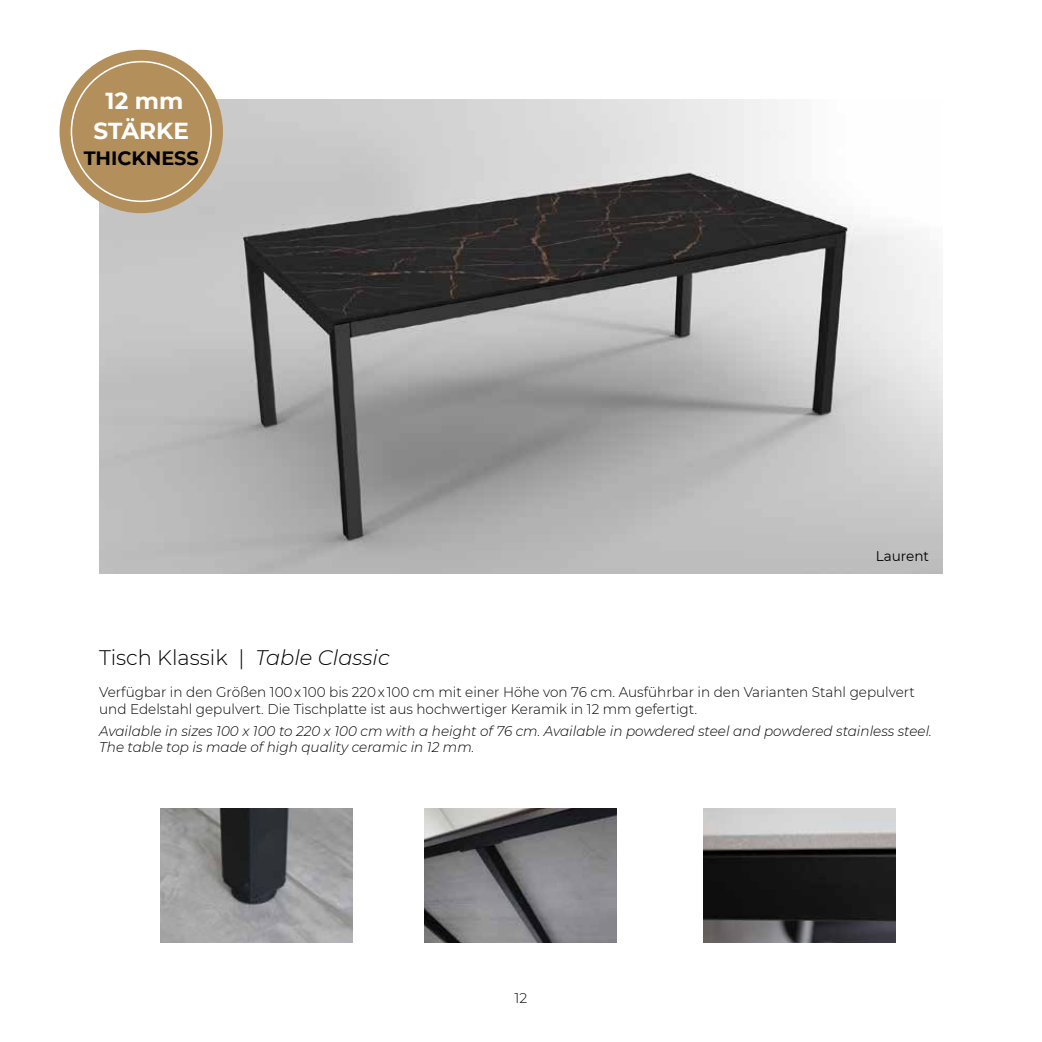
<style>
.page{position:relative;width:1042px;height:1042px;background:#fff}
.page>*{position:absolute;margin:0;border:0;box-sizing:border-box;transform-origin:0 0}
.t1{font:700 23.1px/29.8px "Montserrat";color:#fff;text-align:center}
.t2{font:300 21px "Montserrat";color:#000}
.t3{font:700 19.25px "Montserrat";color:#000}
.t4{font:300 14px/16.8px "Montserrat";color:#000}
.t5{font:italic 300 14px/16.8px "Montserrat";color:#000}
.t6{font:14px "Montserrat";color:#000}
.s1{font-style:italic}
</style>
<div class="page">
<img style="left:99px;top:99px;width:844px;height:475px">
<img style="left:160px;top:809px;width:192px;height:134px">
<img style="left:425px;top:809px;width:192px;height:134px">
<img style="left:704px;top:809px;width:192px;height:134px">
<div style="left:60px;top:50px;width:163px;height:163px;background:#b38f5b;border-radius:50%"></div>
<h1 class="t1" style="left:93px;top:85px;width:97px">12 mm<br>STÄRKE</h1>
<h3 class="t3" style="left:84px;top:144px;width:117px">THICKNESS</h3>
<p class="t6" style="left:876px;top:546px;width:55px">Laurent</p>
<h2 class="t2" style="left:99px;top:643px;width:292px">Tisch Klassik | <span class="s1">Table Classic</span></h2>
<p class="t4" style="left:99px;top:683px;width:817px">Verfügbar in den Größen 100 x 100 bis 220 x 100 cm mit einer Höhe von 76 cm. Ausführbar in den Varianten Stahl gepulvert und Edelstahl gepulvert. Die Tischplatte ist aus hochwertiger Keramik in 12 mm gefertigt.</p>
<p class="t5" style="left:99px;top:722px;width:834px">Available in sizes 100 x 100 to 220 x 100 cm with a height of 76 cm. Available in powdered steel and powdered stainless steel.<br>The table top is made of high quality ceramic in 12 mm.</p>
<p class="t4" style="left:514px;top:989px;width:14px">12</p>
</div>
